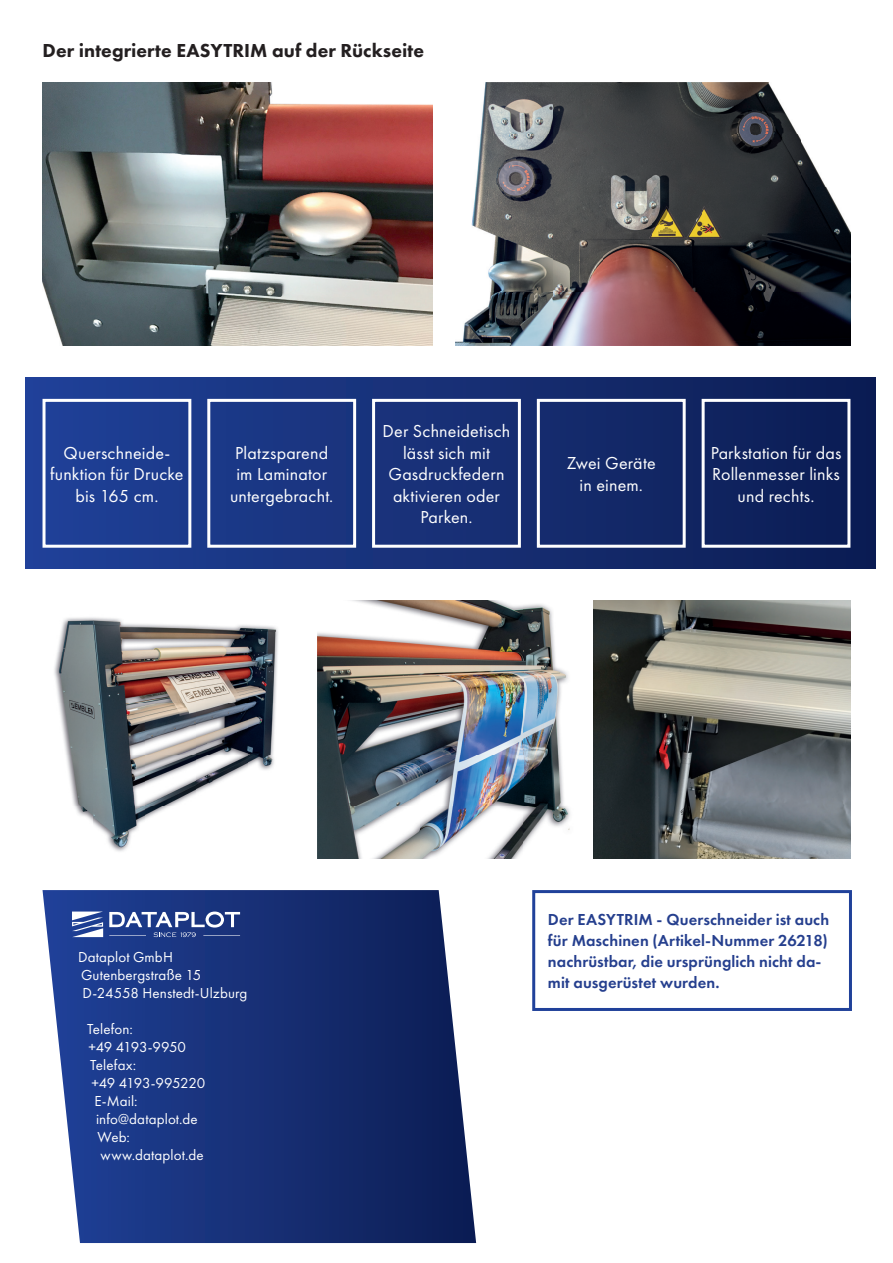
<style>
.page{position:relative;width:893px;height:1263px;background:#fff}
.page>*{position:absolute;margin:0;border:0;box-sizing:border-box;transform-origin:0 0}
.t1{font:800 19.5px "Futura PT";letter-spacing:.005em;color:#231f20}
.t2{font:18px/21.6px "Futura PT";letter-spacing:.01em;color:#fff;text-align:center}
.t3{font:600 16.5px/21px "Futura PT";letter-spacing:.005em;color:#253f8e}
.t4{font:15px/18px "Futura PT";letter-spacing:.01em;color:#fff}
.t5{font:15px "Futura PT";letter-spacing:-.015em;color:#fff}
</style>
<div class="page">
<img style="left:43px;top:82px;width:390px;height:264px">
<img style="left:455px;top:82px;width:395px;height:264px">
<img style="left:54px;top:617px;width:224px;height:235px">
<img style="left:318px;top:601px;width:252px;height:257px">
<img style="left:593px;top:601px;width:257px;height:257px">
<div style="left:26px;top:378px;width:850px;height:191px;background:linear-gradient(to right,#214299,#0d1d53)"></div>
<div style="left:702px;top:399px;width:148px;height:149px;border:3px solid #fff"></div>
<div style="left:537px;top:399px;width:149px;height:149px;border:3px solid #fff"></div>
<div style="left:207px;top:399px;width:149px;height:149px;border:3px solid #fff"></div>
<div style="left:43px;top:399px;width:148px;height:149px;border:3px solid #fff"></div>
<div style="left:372px;top:399px;width:149px;height:149px;border:3px solid #fff"></div>
<svg style="left:43px;top:890px;width:433px;height:353px;background:#2a4181"></svg>
<svg style="left:72px;top:911px;width:31px;height:26px"></svg>
<svg style="left:109px;top:911px;width:131px;height:26px"></svg>
<div style="left:532px;top:890px;width:320px;height:121px;border:3px solid #20419a"></div>
<p class="t1" style="left:43px;top:39px;width:383px">Der integrierte EASYTRIM auf der Rückseite</p>
<p class="t2" style="left:50px;top:442px;width:135px">Querschneide&shy;funktion für Drucke bis 165 cm.</p>
<p class="t2" style="left:230px;top:442px;width:105px">Platzsparend im Laminator untergebracht.</p>
<p class="t2" style="left:383px;top:420px;width:129px">Der Schneidetisch lässt sich mit<br>Gasdruckfedern aktivieren oder<br>Parken.</p>
<p class="t2" style="left:567px;top:452px;width:90px">Zwei Geräte in einem.</p>
<p class="t2" style="left:711px;top:442px;width:132px">Parkstation für das<br>Rollenmesser links und rechts.</p>
<p class="t4" style="left:78px;top:948px;width:171px">Dataplot GmbH<br>Gutenbergstraße 15<br>D-24558 Henstedt-Ulzburg</p>
<p class="t4" style="left:87px;top:1020px;width:47px">Telefon:</p>
<p class="t5" style="left:89px;top:1038px;width:99px">+49 4193-9950</p>
<p class="t4" style="left:90px;top:1056px;width:48px">Telefax:</p>
<p class="t5" style="left:92px;top:1074px;width:115px">+49 4193-995220</p>
<p class="t4" style="left:95px;top:1092px;width:44px">E-Mail:</p>
<p class="t4" style="left:96px;top:1110px;width:103px">info@dataplot.de</p>
<p class="t4" style="left:98px;top:1128px;width:34px">Web:</p>
<p class="t4" style="left:101px;top:1146px;width:105px">www.dataplot.de</p>
<p class="t3" style="left:548px;top:909px;width:283px">Der EASYTRIM - Querschneider ist auch für Maschinen (Artikel-Nummer 26218) nachrüstbar, die ursprünglich nicht da&shy;mit ausgerüstet wurden.</p>
</div>
